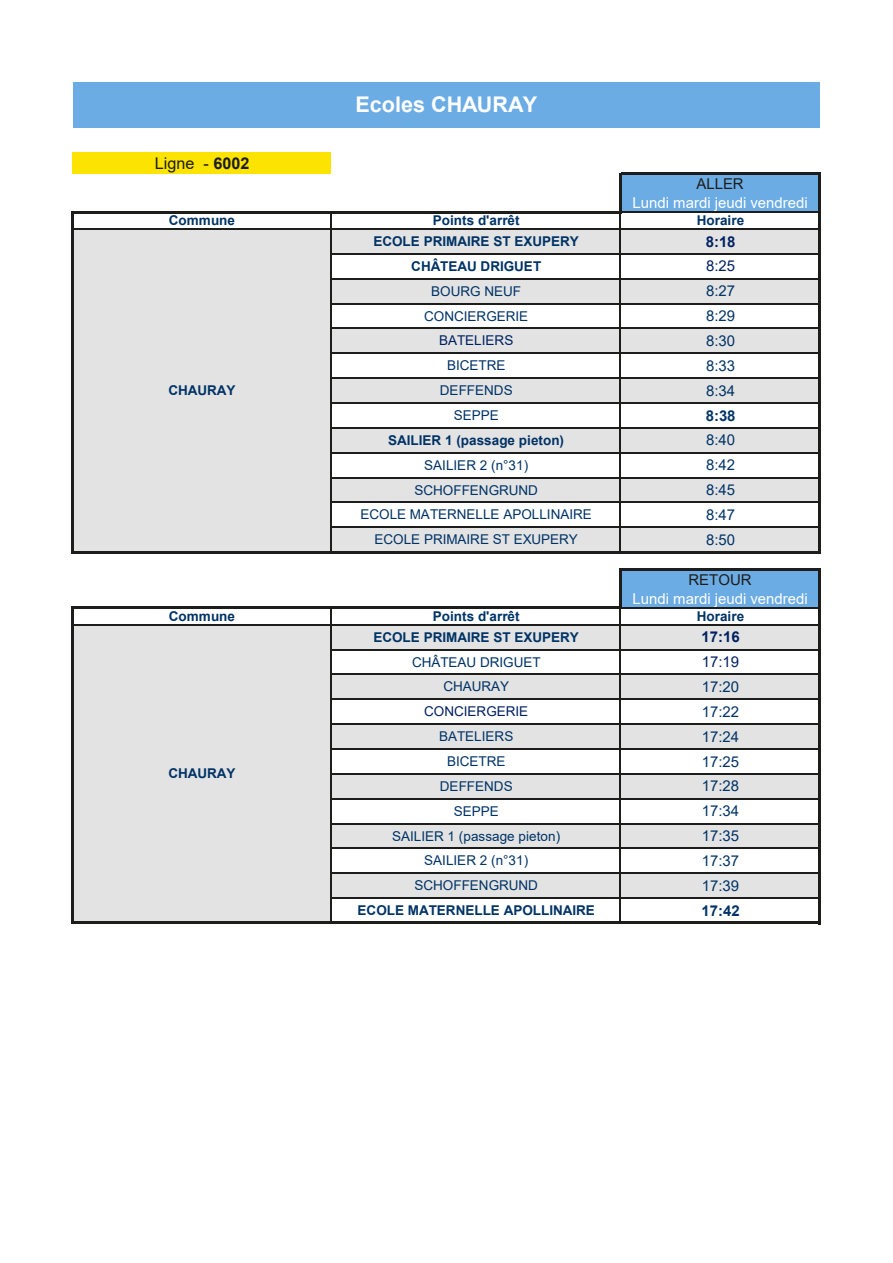
<style>
.page{position:relative;width:893px;height:1263px;background:#fff}
.page>*{position:absolute;margin:0;border:0;box-sizing:border-box;transform-origin:0 0}
.t1{font:700 21.6px "Arial";color:#fff}
.t2{font:16.2px "Arial";color:#1d1d1b}
.t3{font:15px "Arial";color:#036}
.t4{font:15px "Arial";color:#fff}
.t5{font:15px "Arial";color:#1d1d1b}
.t6{font:700 15px "Arial";color:#002060}
.t7{font:15px "Arial";color:#002060}
.t8{font:700 15px "Arial";color:#036}
.t9{font:13.5px "Arial";color:#036}
.t10{font:700 13.5px "Arial";color:#036}
.t11{font:13.5px "Arial";color:#002060}
.s1{font-weight:700}
</style>
<div class="page">
<div style="left:73px;top:82px;width:747px;height:46px;background:#6cace4"></div>
<div style="left:73px;top:152px;width:258px;height:22px;background:#fce300"></div>
<div style="left:620px;top:174px;width:200px;height:38px;background:#6cace4"></div>
<div style="left:73px;top:229px;width:747px;height:25px;background:#e3e3e3"></div>
<div style="left:73px;top:254px;width:258px;height:25px;background:#e3e3e3"></div>
<div style="left:73px;top:279px;width:747px;height:25px;background:#e3e3e3"></div>
<div style="left:73px;top:303px;width:258px;height:25px;background:#e3e3e3"></div>
<div style="left:73px;top:328px;width:747px;height:25px;background:#e3e3e3"></div>
<div style="left:73px;top:353px;width:258px;height:25px;background:#e3e3e3"></div>
<div style="left:73px;top:378px;width:747px;height:25px;background:#e3e3e3"></div>
<div style="left:73px;top:403px;width:258px;height:25px;background:#e3e3e3"></div>
<div style="left:73px;top:428px;width:747px;height:25px;background:#e3e3e3"></div>
<div style="left:73px;top:452px;width:258px;height:25px;background:#e3e3e3"></div>
<div style="left:73px;top:477px;width:747px;height:25px;background:#e3e3e3"></div>
<div style="left:73px;top:502px;width:258px;height:25px;background:#e3e3e3"></div>
<div style="left:73px;top:527px;width:747px;height:25px;background:#e3e3e3"></div>
<div style="left:620px;top:569px;width:200px;height:39px;background:#6cace4"></div>
<div style="left:73px;top:624px;width:747px;height:25px;background:#e3e3e3"></div>
<div style="left:73px;top:649px;width:258px;height:25px;background:#e3e3e3"></div>
<div style="left:73px;top:674px;width:747px;height:25px;background:#e3e3e3"></div>
<div style="left:73px;top:699px;width:258px;height:25px;background:#e3e3e3"></div>
<div style="left:73px;top:724px;width:747px;height:25px;background:#e3e3e3"></div>
<div style="left:73px;top:749px;width:258px;height:25px;background:#e3e3e3"></div>
<div style="left:73px;top:773px;width:747px;height:25px;background:#e3e3e3"></div>
<div style="left:73px;top:798px;width:258px;height:25px;background:#e3e3e3"></div>
<div style="left:73px;top:823px;width:747px;height:25px;background:#e3e3e3"></div>
<div style="left:73px;top:848px;width:258px;height:25px;background:#e3e3e3"></div>
<div style="left:73px;top:873px;width:747px;height:25px;background:#e3e3e3"></div>
<div style="left:73px;top:898px;width:258px;height:25px;background:#e3e3e3"></div>
<hr style="left:73px;top:211px;width:548px;height:2px;background:#1d1d1b">
<hr style="left:619px;top:173px;width:2px;height:40px;background:#1d1d1b">
<hr style="left:620px;top:213px;width:1px;height:338px;background:#1d1d1b">
<hr style="left:818px;top:175px;width:3px;height:378px;background:#1d1d1b">
<hr style="left:71px;top:211px;width:2px;height:342px;background:#1d1d1b">
<hr style="left:330px;top:213px;width:1px;height:338px;background:#1d1d1b">
<hr style="left:73px;top:606px;width:548px;height:3px;background:#1d1d1b">
<hr style="left:619px;top:568px;width:2px;height:41px;background:#1d1d1b">
<hr style="left:620px;top:609px;width:1px;height:312px;background:#1d1d1b">
<hr style="left:818px;top:571px;width:3px;height:353px;background:#1d1d1b">
<hr style="left:71px;top:606px;width:2px;height:318px;background:#1d1d1b">
<hr style="left:330px;top:609px;width:1px;height:312px;background:#1d1d1b">
<hr style="left:621px;top:173px;width:200px;height:2px;background:#1d1d1b">
<hr style="left:621px;top:212px;width:197px;height:1px;background:#1d1d1b">
<hr style="left:73px;top:228px;width:745px;height:2px;background:#1d1d1b">
<hr style="left:331px;top:253px;width:487px;height:1px;background:#1d1d1b">
<hr style="left:331px;top:278px;width:487px;height:1px;background:#1d1d1b">
<hr style="left:331px;top:303px;width:487px;height:1px;background:#1d1d1b">
<hr style="left:331px;top:328px;width:487px;height:1px;background:#1d1d1b">
<hr style="left:331px;top:353px;width:487px;height:1px;background:#1d1d1b">
<hr style="left:331px;top:377px;width:487px;height:2px;background:#1d1d1b">
<hr style="left:331px;top:402px;width:487px;height:1px;background:#1d1d1b">
<hr style="left:331px;top:427px;width:487px;height:1px;background:#1d1d1b">
<hr style="left:331px;top:452px;width:487px;height:1px;background:#1d1d1b">
<hr style="left:331px;top:477px;width:487px;height:1px;background:#1d1d1b">
<hr style="left:331px;top:502px;width:487px;height:1px;background:#1d1d1b">
<hr style="left:331px;top:526px;width:487px;height:2px;background:#1d1d1b">
<hr style="left:73px;top:551px;width:748px;height:2px;background:#1d1d1b">
<hr style="left:621px;top:568px;width:200px;height:3px;background:#1d1d1b">
<hr style="left:621px;top:607px;width:197px;height:1px;background:#1d1d1b">
<hr style="left:73px;top:624px;width:745px;height:1px;background:#1d1d1b">
<hr style="left:331px;top:649px;width:487px;height:1px;background:#1d1d1b">
<hr style="left:331px;top:673px;width:487px;height:2px;background:#1d1d1b">
<hr style="left:331px;top:698px;width:487px;height:2px;background:#1d1d1b">
<hr style="left:331px;top:723px;width:487px;height:1px;background:#1d1d1b">
<hr style="left:331px;top:748px;width:487px;height:1px;background:#1d1d1b">
<hr style="left:331px;top:773px;width:487px;height:1px;background:#1d1d1b">
<hr style="left:331px;top:798px;width:487px;height:1px;background:#1d1d1b">
<hr style="left:331px;top:823px;width:487px;height:1px;background:#1d1d1b">
<hr style="left:331px;top:847px;width:487px;height:2px;background:#1d1d1b">
<hr style="left:331px;top:872px;width:487px;height:2px;background:#1d1d1b">
<hr style="left:331px;top:897px;width:487px;height:1px;background:#1d1d1b">
<hr style="left:73px;top:921px;width:748px;height:3px;background:#1d1d1b">
<p class="t2" style="left:155px;top:152px;width:96px">Ligne - <span class="s1">6002</span></p>
<h1 class="t1" style="left:355px;top:89px;width:183px">Ecoles CHAURAY</h1>
<p class="t5" style="left:696px;top:174px;width:49px">ALLER</p>
<p class="t4" style="left:632px;top:192px;width:177px">Lundi mardi jeudi vendredi</p>
<p class="t10" style="left:169px;top:211px;width:68px">Commune</p>
<p class="t10" style="left:433px;top:211px;width:88px">Points d'arrêt</p>
<p class="t10" style="left:697px;top:211px;width:49px">Horaire</p>
<p class="t10" style="left:373px;top:232px;width:207px">ECOLE PRIMAIRE ST EXUPERY</p>
<p class="t6" style="left:706px;top:231px;width:31px">8:18</p>
<p class="t10" style="left:411px;top:257px;width:131px">CHÂTEAU DRIGUET</p>
<p class="t7" style="left:706px;top:256px;width:30px">8:25</p>
<p class="t9" style="left:431px;top:282px;width:91px">BOURG NEUF</p>
<p class="t3" style="left:706px;top:281px;width:30px">8:27</p>
<p class="t9" style="left:424px;top:306px;width:106px">CONCIERGERIE</p>
<p class="t3" style="left:706px;top:305px;width:30px">8:29</p>
<p class="t11" style="left:439px;top:331px;width:76px">BATELIERS</p>
<p class="t3" style="left:706px;top:330px;width:30px">8:30</p>
<p class="t9" style="left:447px;top:356px;width:60px">BICETRE</p>
<p class="t3" style="left:706px;top:355px;width:30px">8:33</p>
<p class="t9" style="left:440px;top:381px;width:74px">DEFFENDS</p>
<p class="t3" style="left:706px;top:380px;width:30px">8:34</p>
<p class="t9" style="left:454px;top:406px;width:47px">SEPPE</p>
<p class="t8" style="left:706px;top:405px;width:31px">8:38</p>
<p class="t10" style="left:388px;top:431px;width:177px">SAILIER 1 (passage pieton)</p>
<p class="t3" style="left:706px;top:430px;width:30px">8:40</p>
<p class="t9" style="left:424px;top:455px;width:105px">SAILIER 2 (n°31)</p>
<p class="t3" style="left:706px;top:454px;width:30px">8:42</p>
<p class="t9" style="left:414px;top:480px;width:125px">SCHOFFENGRUND</p>
<p class="t3" style="left:706px;top:479px;width:30px">8:45</p>
<p class="t9" style="left:360px;top:505px;width:233px">ECOLE MATERNELLE APOLLINAIRE</p>
<p class="t3" style="left:706px;top:504px;width:30px">8:47</p>
<p class="t9" style="left:374px;top:530px;width:205px">ECOLE PRIMAIRE ST EXUPERY</p>
<p class="t3" style="left:706px;top:529px;width:30px">8:50</p>
<p class="t5" style="left:688px;top:569px;width:65px">RETOUR</p>
<p class="t4" style="left:632px;top:588px;width:177px">Lundi mardi jeudi vendredi</p>
<p class="t10" style="left:169px;top:606px;width:68px">Commune</p>
<p class="t10" style="left:433px;top:606px;width:88px">Points d'arrêt</p>
<p class="t10" style="left:697px;top:606px;width:49px">Horaire</p>
<p class="t10" style="left:373px;top:627px;width:207px">ECOLE PRIMAIRE ST EXUPERY</p>
<p class="t6" style="left:701px;top:626px;width:40px">17:16</p>
<p class="t9" style="left:412px;top:652px;width:130px">CHÂTEAU DRIGUET</p>
<p class="t7" style="left:702px;top:651px;width:39px">17:19</p>
<p class="t9" style="left:443px;top:677px;width:67px">CHAURAY</p>
<p class="t3" style="left:702px;top:676px;width:39px">17:20</p>
<p class="t11" style="left:424px;top:702px;width:106px">CONCIERGERIE</p>
<p class="t3" style="left:702px;top:701px;width:39px">17:22</p>
<p class="t9" style="left:439px;top:727px;width:76px">BATELIERS</p>
<p class="t3" style="left:702px;top:726px;width:39px">17:24</p>
<p class="t9" style="left:447px;top:752px;width:60px">BICETRE</p>
<p class="t3" style="left:702px;top:751px;width:39px">17:25</p>
<p class="t9" style="left:440px;top:776px;width:74px">DEFFENDS</p>
<p class="t3" style="left:702px;top:775px;width:39px">17:28</p>
<p class="t9" style="left:454px;top:801px;width:47px">SEPPE</p>
<p class="t3" style="left:702px;top:800px;width:39px">17:34</p>
<p class="t9" style="left:392px;top:826px;width:170px">SAILIER 1 (passage pieton)</p>
<p class="t3" style="left:702px;top:825px;width:39px">17:35</p>
<p class="t9" style="left:424px;top:851px;width:105px">SAILIER 2 (n°31)</p>
<p class="t3" style="left:702px;top:850px;width:39px">17:37</p>
<p class="t9" style="left:414px;top:876px;width:125px">SCHOFFENGRUND</p>
<p class="t3" style="left:702px;top:875px;width:39px">17:39</p>
<p class="t10" style="left:358px;top:901px;width:239px">ECOLE MATERNELLE APOLLINAIRE</p>
<p class="t8" style="left:701px;top:900px;width:40px">17:42</p>
<p class="t10" style="left:169px;top:380px;width:68px">CHAURAY</p>
<p class="t10" style="left:169px;top:763px;width:68px">CHAURAY</p>
</div>
